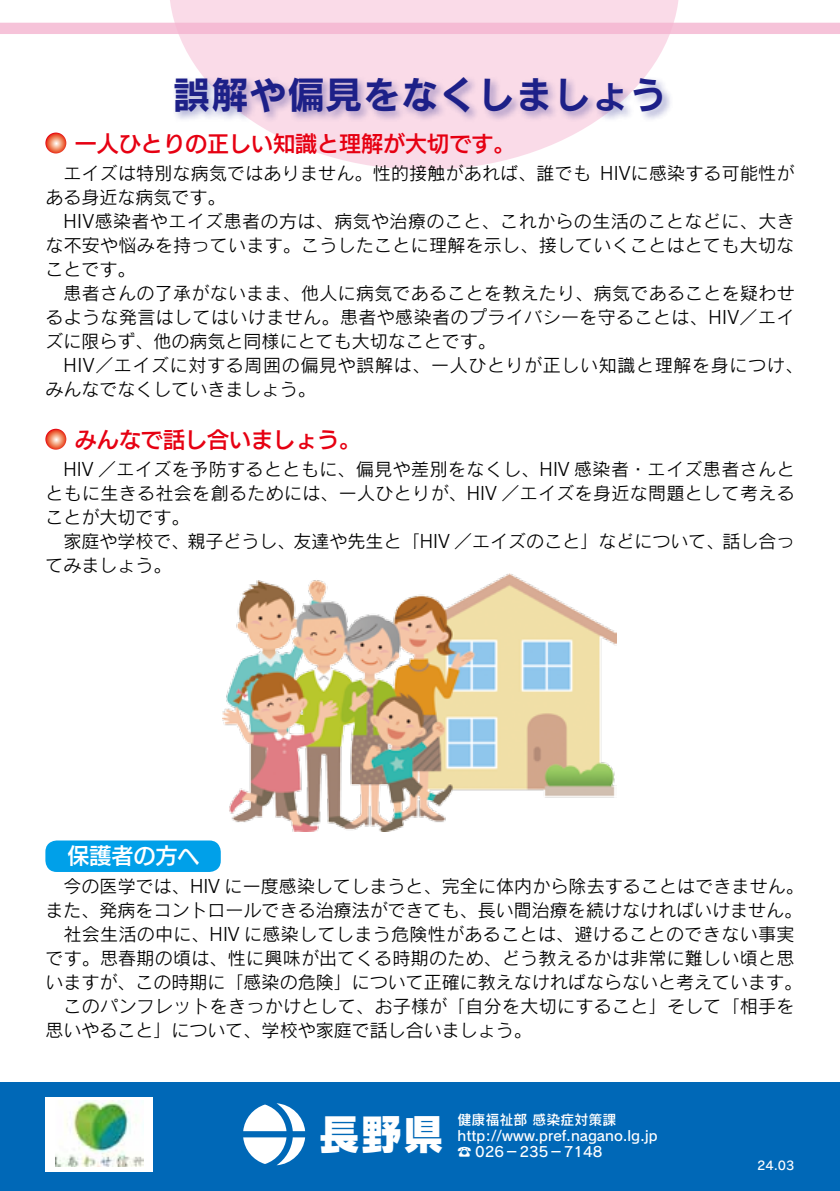
<style>
.page{position:relative;width:840px;height:1191px;background:#fff}
.page>*{position:absolute;margin:0;border:0;box-sizing:border-box;transform-origin:0 0}
.t1{font:42px "Rodin Pro EB";color:#fff}
.t2{font:38px "Rodin Pro B";color:#1d2088}
.t3{font:22px "UD Kakugo Large Pro DB";color:#e60012}
.t4{font:22px "UD Kakugo Large Pro DB";color:#fff}
.t5{font:18px/24px "Rodin Pro M";letter-spacing:.01em;color:#000;text-align:justify}
.t6{font:18px/24px "Rodin Pro M";letter-spacing:.035em;color:#000}
.t7{font:14px/16px "Rodin Pro DB";color:#fff}
.t8{font:12px "Rodin Pro DB";color:#fff}
.s1{color:#000}
</style>
<div class="page">
<svg style="left:169px;top:0;width:510px;height:170px;fill:#fadbe8"></svg>
<div style="left:0;top:23px;width:839px;height:11px;background:#f5bbd4"></div>
<img style="left:223px;top:574px;width:393px;height:257px">
<div style="left:45px;top:840px;width:176px;height:32px;background:#00a0e9;border-radius:11px"></div>
<div style="left:0;top:1082px;width:839px;height:109px;background:#0068b7"></div>
<div style="left:45px;top:1097px;width:108px;height:74px;background:#fff"></div>
<img style="left:56px;top:1100px;width:87px;height:66px">
<svg style="left:243px;top:1103px;width:62px;height:28px"></svg>
<svg style="left:243px;top:1137px;width:62px;height:28px"></svg>
<div style="left:171px;top:73px;width:501px;height:50px;background:#1d2088;opacity:.4"></div>
<svg style="left:45px;top:133px;width:21px;height:20px"></svg>
<svg style="left:45px;top:429px;width:21px;height:21px"></svg>
<h2 class="t2" style="left:173px;top:69px;width:495px">誤解や偏見をなくしましょう</h2>
<p class="t3" style="left:45px;top:125px;width:471px"><span class="s1">　</span> 一人ひとりの正しい知識と理解が大切です。</p>
<p class="t5" style="left:45px;top:161px;width:750px;text-indent:18px">エイズは特別な病気ではありません。性的接触があれば、誰でも HIVに感染する可能性がある身近な病気です。</p>
<p class="t5" style="left:45px;top:209px;width:750px;text-indent:18px">HIV感染者やエイズ患者の方は、病気や治療のこと、これからの生活のことなどに、大きな不安や悩みを持っています。こうしたことに理解を示し、接していくことはとても大切なことです。</p>
<p class="t5" style="left:45px;top:281px;width:750px;text-indent:18px">患者さんの了承がないまま、他人に病気であることを教えたり、病気であることを疑わせるような発言はしてはいけません。患者や感染者のプライバシーを守ることは、HIV／エイズに限らず、他の病気と同様にとても大切なことです。</p>
<p class="t6" style="left:45px;top:353px;width:759px;text-indent:18px">HIV／エイズに対する周囲の偏見や誤解は、一人ひとりが正しい知識と理解を身につけ、みんなでなくしていきましょう。</p>
<p class="t3" style="left:45px;top:421px;width:317px"><span class="s1">　</span> みんなで話し合いましょう。</p>
<p class="t5" style="left:45px;top:457px;width:750px;text-indent:18px">HIV ／エイズを予防するとともに、偏見や差別をなくし、HIV 感染者・エイズ患者さんとともに生きる社会を創るためには、一人ひとりが、HIV ／エイズを身近な問題として考えることが大切です。</p>
<p class="t5" style="left:45px;top:529px;width:750px;text-indent:18px">家庭や学校で、親子どうし、友達や先生と「HIV ／エイズのこと」などについて、話し合ってみましょう。</p>
<p class="t4" style="left:67px;top:837px;width:133px">保護者の方へ</p>
<p class="t5" style="left:63px;top:873px;width:741px">今の医学では、HIV に一度感染してしまうと、完全に体内から除去することはできません。</p>
<p class="t5" style="left:45px;top:897px;width:757px">また、発病をコントロールできる治療法ができても、長い間治療を続けなければいけません。</p>
<p class="t5" style="left:63px;top:921px;width:732px">社会生活の中に、HIV に感染してしまう危険性があることは、避けることのできない事実</p>
<p class="t5" style="left:45px;top:945px;width:750px">です。思春期の頃は、性に興味が出てくる時期のため、どう教えるかは非常に難しい頃と思</p>
<p class="t5" style="left:45px;top:969px;width:757px">いますが、この時期に「感染の危険」について正確に教えなければならないと考えています。</p>
<p class="t5" style="left:63px;top:993px;width:732px">このパンフレットをきっかけとして、お子様が「自分を大切にすること」そして「相手を</p>
<p class="t5" style="left:45px;top:1017px;width:487px">思いやること」について、学校や家庭で話し合いましょう。</p>
<h1 class="t1" style="left:318px;top:1105px;width:127px">長野県</h1>
<p class="t7" style="left:457px;top:1111px;width:201px">健康福祉部 感染症対策課http://www.pref.nagano.lg.jp ☎ 026−235−7148</p>
<p class="t8" style="left:756px;top:1157px;width:39px">24.03</p>
</div>
